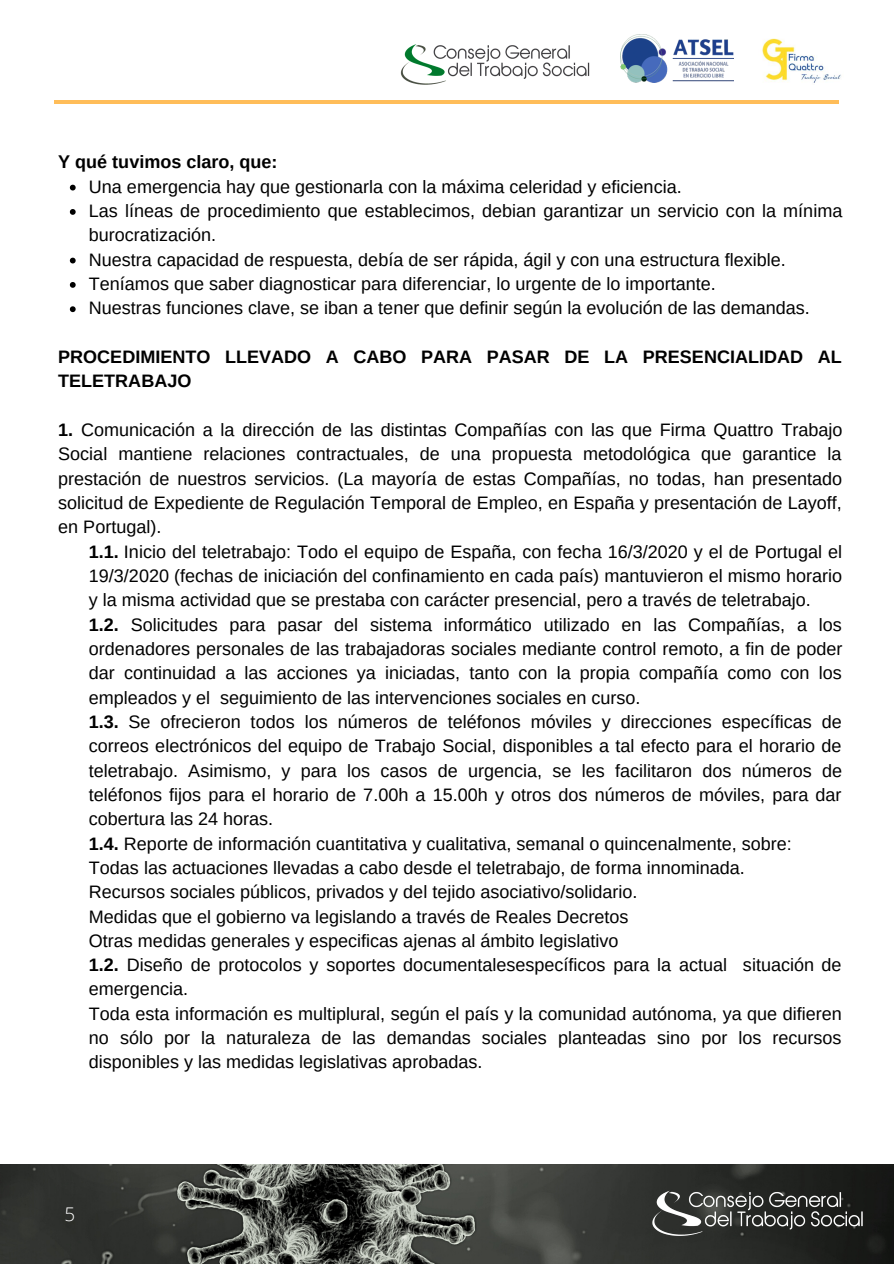
<style>
.page{position:relative;width:894px;height:1264px;background:#fff}
.page>*{position:absolute;margin:0;border:0;box-sizing:border-box;transform-origin:0 0}
.t1{font:300 18.9px "Open Sans";color:#fff}
.t2{font:18px/24.3px "Arimo";color:#000}
.t3{font:700 18px/24.3px "Arimo";color:#000}
.s1{font-weight:700}
</style>
<div class="page">
<hr style="left:55px;top:100px;width:783px;height:3px;background:#ffbd59">
<img style="left:0;top:1164px;width:582px;height:99px">
<img style="left:582px;top:1164px;width:311px;height:99px">
<img style="left:400px;top:44px;width:190px;height:41px">
<svg style="left:70px;top:185px;width:6px;height:5px"></svg>
<svg style="left:70px;top:209px;width:6px;height:6px"></svg>
<svg style="left:70px;top:258px;width:6px;height:5px"></svg>
<svg style="left:70px;top:282px;width:6px;height:6px"></svg>
<svg style="left:70px;top:306px;width:6px;height:6px"></svg>
<img style="left:762px;top:38px;width:79px;height:45px">
<img style="left:620px;top:35px;width:113px;height:47px">
<p class="t3" style="left:58px;top:150px;width:221px">Y qué tuvimos claro, que:</p>
<p class="t2" style="left:89px;top:174px;width:754px">Una emergencia hay que gestionarla con la máxima celeridad y eficiencia.<br>Las líneas de procedimiento que establecimos, debian garantizar un servicio con la mínima burocratización.<br>Nuestra capacidad de respuesta, debía de ser rápida, ágil y con una estructura flexible.<br>Teníamos que saber diagnosticar para diferenciar, lo urgente de lo importante.<br>Nuestras funciones clave, se iban a tener que definir según la evolución de las demandas.</p>
<p class="t3" style="left:58px;top:345px;width:784px">PROCEDIMIENTO LLEVADO A CABO PARA PASAR DE LA PRESENCIALIDAD AL<br>TELETRABAJO</p>
<p class="t2" style="left:58px;top:417px;width:785px;text-align:justify"><span class="s1">1.</span> Comunicación a la dirección de las distintas Compañías con las que Firma Quattro Trabajo Social mantiene relaciones contractuales, de una propuesta metodológica que garantice la prestación de nuestros servicios. (La mayoría de estas Compañías, no todas, han presentado solicitud de Expediente de Regulación Temporal de Empleo, en España y presentación de Layoff, en Portugal).</p>
<p class="t2" style="left:89px;top:539px;width:754px"><span class="s1">1.1.</span> Inicio del teletrabajo: Todo el equipo de España, con fecha 16/3/2020 y el de Portugal el 19/3/2020 (fechas de iniciación del confinamiento en cada país) mantuvieron el mismo horario y la misma actividad que se prestaba con carácter presencial, pero a través de teletrabajo.<br><span class="s1">1.2.</span> Solicitudes para pasar del sistema informático utilizado en las Compañías, a los ordenadores personales de las trabajadoras sociales mediante control remoto, a fin de poder dar continuidad a las acciones ya iniciadas, tanto con la propia compañía como con los empleados y el seguimiento de las intervenciones sociales en curso.<br><span class="s1">1.3.</span> Se ofrecieron todos los números de teléfonos móviles y direcciones específicas de correos electrónicos del equipo de Trabajo Social, disponibles a tal efecto para el horario de teletrabajo. Asimismo, y para los casos de urgencia, se les facilitaron dos números de teléfonos fijos para el horario de 7.00h a 15.00h y otros dos números de móviles, para dar cobertura las 24 horas.<br><span class="s1">1.4.</span> Reporte de información cuantitativa y cualitativa, semanal o quincenalmente, sobre:<br>Todas las actuaciones llevadas a cabo desde el teletrabajo, de forma innominada.<br>Recursos sociales públicos, privados y del tejido asociativo/solidario.<br>Medidas que el gobierno va legislando a través de Reales Decretos<br>Otras medidas generales y especificas ajenas al ámbito legislativo<br><span class="s1">1.2.</span> Diseño de protocolos y soportes documentalesespecíficos para la actual situación de emergencia.<br>Toda esta información es multiplural, según el país y la comunidad autónoma, ya que difieren no sólo por la naturaleza de las demandas sociales planteadas sino por los recursos disponibles y las medidas legislativas aprobadas.</p>
<p class="t1" style="left:65px;top:1201px;width:12px">5</p>
</div>
